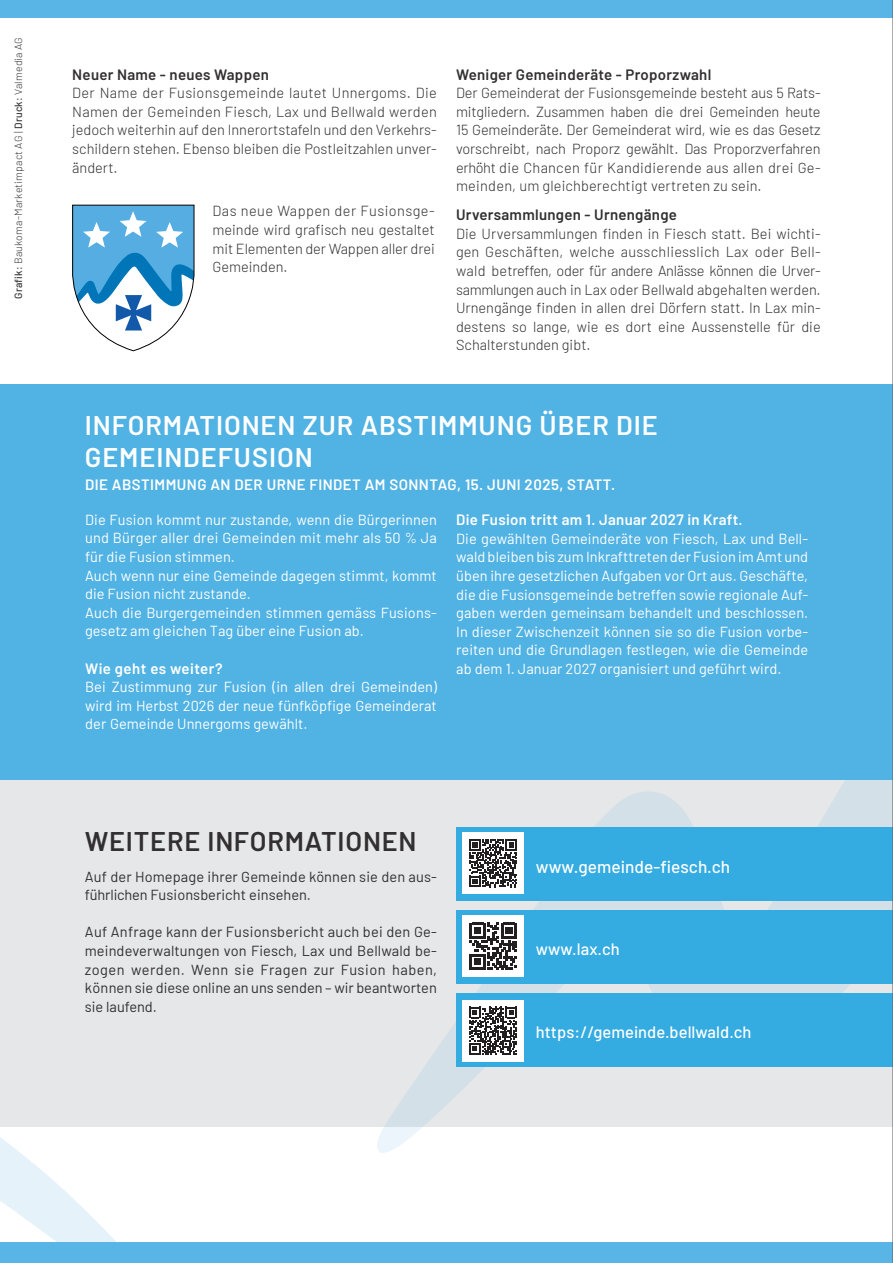
<style>
.page{position:relative;width:893px;height:1263px;background:#fff}
.page>*{position:absolute;margin:0;border:0;box-sizing:border-box;transform-origin:0 0}
.t1{font:600 27px/31.5px "Barlow";letter-spacing:.035em;color:#fff}
.t2{font:600 27px "Barlow";letter-spacing:.03em;color:#312f30}
.t3{font:500 17.25px "Barlow";letter-spacing:.005em;color:#fff}
.t4{font:500 16.5px "Barlow";letter-spacing:.005em;color:#fff}
.t5{font:600 15px "Barlow";letter-spacing:.03em;color:#fff}
.t6{font:600 15px "Barlow";letter-spacing:.02em;color:#312f30}
.t7{font:300 14.55px/18.6px "Barlow";color:#312f30;text-align:justify}
.t8{font:14.55px/18.6px "Barlow";letter-spacing:.005em;color:#fff;text-align:justify}
.t9{font:14.55px/18.6px "Barlow";color:#312f30}
.t10{font:300 10.5px "Barlow";letter-spacing:.02em;color:#383839}
.s1{font-weight:500}
</style>
<div class="page">
<div style="left:0;top:748px;width:893px;height:379px;background:#e6e7e9"></div>
<svg style="left:377px;top:780px;width:515px;height:373px"></svg>
<svg style="left:0;top:1137px;width:116px;height:105px"></svg>
<div style="left:456px;top:827px;width:437px;height:74px;background:#34abe1"></div>
<div style="left:456px;top:910px;width:437px;height:73px;background:#34abe1"></div>
<div style="left:456px;top:993px;width:437px;height:74px;background:#34abe1"></div>
<div style="left:0;top:0;width:893px;height:17px;background:#58b5e6"></div>
<div style="left:0;top:1242px;width:893px;height:21px;background:#58b5e6"></div>
<div style="left:0;top:385px;width:893px;height:395px;background:#51b2e4"></div>
<hr style="left:892px;top:0;width:1px;height:1263px;background:#5c5c5f">
<svg style="left:72px;top:204px;width:123px;height:148px"></svg>
<div style="left:462px;top:833px;width:62px;height:61px;background:#fff"></div>
<svg style="left:469px;top:839px;width:48px;height:48px"></svg>
<div style="left:462px;top:915px;width:62px;height:62px;background:#fff"></div>
<svg style="left:470px;top:923px;width:47px;height:47px"></svg>
<div style="left:462px;top:1000px;width:62px;height:61px;background:#fff"></div>
<svg style="left:469px;top:1007px;width:48px;height:48px"></svg>
<p class="t10" style="left:12px;top:299px;width:263px;rotate:-90deg"><span class="s1">Grafik:</span> Baukoma-Marketimpact AG | <span class="s1">Druck:</span> Valmedia AG</p>
<p class="t6" style="left:72px;top:65px;width:198px">Neuer Name - neues Wappen</p>
<p class="t7" style="left:72px;top:83px;width:366px">Der Name der Fusionsgemeinde lautet Unnergoms. Die Namen der Gemeinden Fiesch, Lax und Bellwald werden jedoch weiterhin auf den Innerortstafeln und den Verkehrs&shy;schildern stehen. Ebenso bleiben die Postleitzahlen unver&shy;ändert.</p>
<p class="t7" style="left:213px;top:201px;width:224px">Das neue Wappen der Fusionsge&shy;meinde wird grafisch neu gestaltet mit Elementen der Wappen aller drei Gemeinden.</p>
<p class="t6" style="left:456px;top:65px;width:257px">Weniger Gemeinderäte - Proporzwahl</p>
<p class="t7" style="left:456px;top:83px;width:366px">Der Gemeinderat der Fusionsgemeinde besteht aus 5 Rats&shy;mitgliedern. Zusammen haben die drei Gemeinden heute 15 Gemeinderäte. Der Gemeinderat wird, wie es das Gesetz vorschreibt, nach Proporz gewählt. Das Proporzverfahren erhöht die Chancen für Kandidierende aus allen drei Ge&shy;meinden, um gleichberechtigt vertreten zu sein.</p>
<p class="t6" style="left:456px;top:205px;width:223px">Urversammlungen - Urnengänge</p>
<p class="t7" style="left:456px;top:224px;width:366px">Die Urversammlungen finden in Fiesch statt. Bei wichti&shy;gen Geschäften, welche ausschliesslich Lax oder Bell&shy;wald betreffen, oder für andere Anlässe können die Urver&shy;sammlungen auch in Lax oder Bellwald abgehalten werden.<br>Urnengänge finden in allen drei Dörfern statt. In Lax min&shy;destens so lange, wie es dort eine Aussenstelle für die Schalterstunden gibt.</p>
<h1 class="t1" style="left:85px;top:409px;width:574px">INFORMATIONEN ZUR ABSTIMMUNG ÜBER DIE<br>GEMEINDEFUSION</h1>
<p class="t5" style="left:85px;top:475px;width:532px">DIE ABSTIMMUNG AN DER URNE FINDET AM SONNTAG, 15. JUNI 2025, STATT.</p>
<p class="t5" style="left:456px;top:510px;width:288px">Die Fusion tritt am 1. Januar 2027 in Kraft.</p>
<p class="t8" style="left:456px;top:529px;width:353px">Die gewählten Gemeinderäte von Fiesch, Lax und Bell&shy;wald bleiben bis zum Inkrafttreten der Fusion im Amt und üben ihre gesetzlichen Aufgaben vor Ort aus. Geschäfte, die die Fusionsgemeinde betreffen sowie regionale Auf&shy;gaben werden gemeinsam behandelt und beschlossen.<br>In dieser Zwischenzeit können sie so die Fusion vorbe&shy;reiten und die Grundlagen festlegen, wie die Gemeinde ab dem 1. Januar 2027 organisiert und geführt wird.</p>
<p class="t8" style="left:85px;top:510px;width:353px;text-align:left">Die Fusion kommt nur zustande, wenn die Bürgerinnen und Bürger aller drei Gemeinden mit mehr als 50 % Ja für die Fusion stimmen.<br>Auch wenn nur eine Gemeinde dagegen stimmt, kommt die Fusion nicht zustande.<br>Auch die Burgergemeinden stimmen gemäss Fusions&shy;gesetz am gleichen Tag über eine Fusion ab.</p>
<p class="t5" style="left:85px;top:658px;width:139px">Wie geht es weiter?</p>
<p class="t8" style="left:85px;top:677px;width:353px">Bei Zustimmung zur Fusion (in allen drei Gemeinden) wird im Herbst 2026 der neue fünfköpfige Gemeinderat der Gemeinde Unnergoms gewählt.</p>
<h1 class="t2" style="left:85px;top:824px;width:333px">WEITERE INFORMATIONEN</h1>
<p class="t9" style="left:85px;top:866px;width:354px">Auf der Homepage ihrer Gemeinde können sie den aus&shy;führlichen Fusionsbericht einsehen.</p>
<p class="t9" style="left:85px;top:922px;width:354px;text-align:justify">Auf Anfrage kann der Fusionsbericht auch bei den Ge&shy;meindeverwaltungen von Fiesch, Lax und Bellwald be&shy;zogen werden. Wenn sie Fragen zur Fusion haben, können sie diese online an uns senden – wir beantworten sie laufend.</p>
<p class="t3" style="left:536px;top:855px;width:196px">www.gemeinde-fiesch.ch</p>
<p class="t4" style="left:536px;top:938px;width:85px">www.lax.ch</p>
<p class="t4" style="left:536px;top:1022px;width:217px">https://gemeinde.bellwald.ch</p>
</div>
